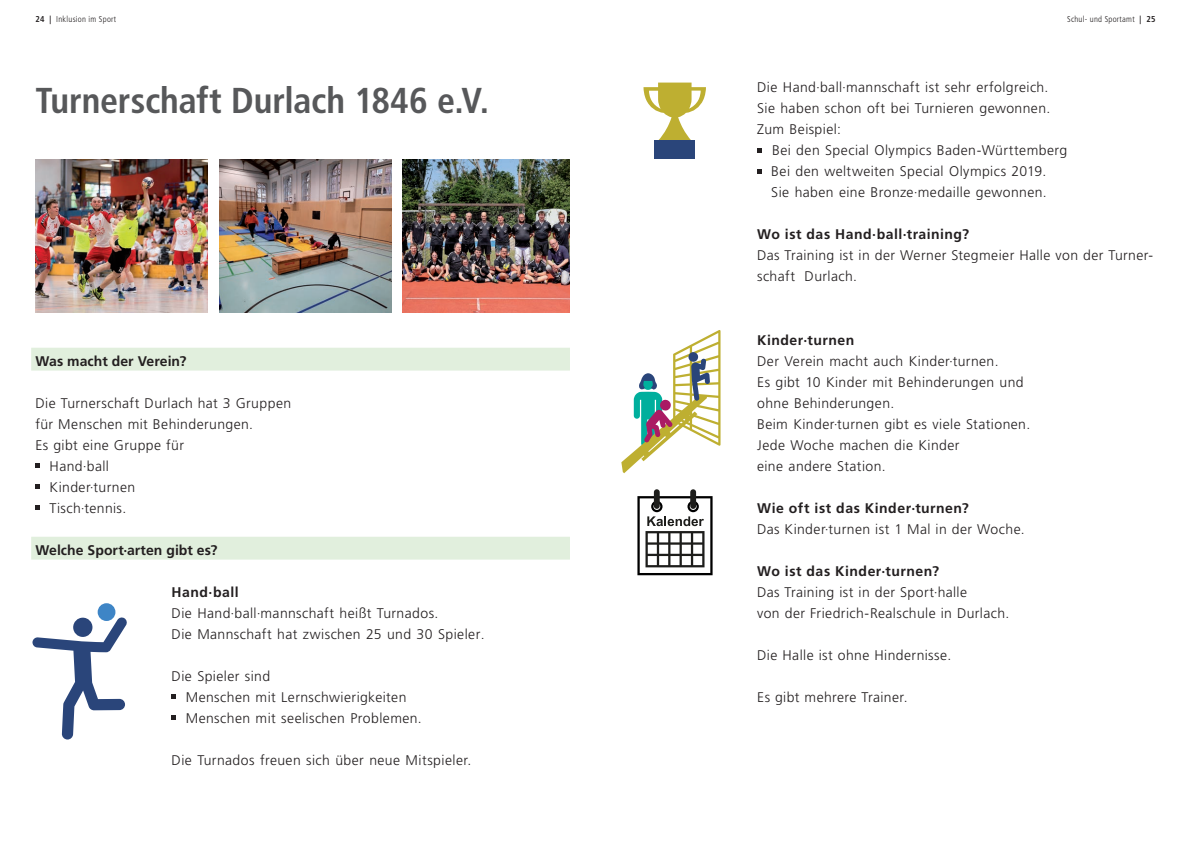
<style>
.page{position:relative;width:1191px;height:842px;background:#fff}
.page>*{position:absolute;margin:0;border:0;box-sizing:border-box;transform-origin:0 0}
.t1{font:700 condensed 36px "Frutiger LT Std";letter-spacing:-.005em;color:#57585a}
.t2{font:300 14px/21px "Frutiger LT Std";letter-spacing:.03em;color:#231f20}
.t3{font:700 14px "Frutiger LT Std";letter-spacing:.035em;color:#231f20}
.t4{font:700 14px "Frutiger LT Std";color:#231f20}
.t5{font:300 condensed 8.5px "Frutiger LT Std";letter-spacing:.03em;color:#231f20}
.s1{font-weight:700}
.s2{font-family:"Frutiger For Karlsruhe"}
</style>
<div class="page">
<div style="left:31px;top:348px;width:539px;height:23px;background:#e1efdd"></div>
<div style="left:31px;top:537px;width:539px;height:23px;background:#e1efdd"></div>
<svg style="left:35px;top:463px;width:5px;height:5px"></svg>
<svg style="left:35px;top:484px;width:5px;height:5px"></svg>
<svg style="left:35px;top:505px;width:5px;height:5px"></svg>
<svg style="left:171px;top:694px;width:5px;height:5px"></svg>
<svg style="left:171px;top:715px;width:5px;height:5px"></svg>
<svg style="left:757px;top:148px;width:5px;height:5px"></svg>
<svg style="left:757px;top:169px;width:5px;height:5px"></svg>
<img style="left:219px;top:159px;width:172px;height:154px">
<img style="left:35px;top:159px;width:173px;height:154px">
<img style="left:403px;top:159px;width:167px;height:154px">
<svg style="left:32px;top:617px;width:95px;height:122px"></svg>
<div style="left:73px;top:618px;width:19px;height:19px;background:#2a457a;border-radius:50%"></div>
<div style="left:98px;top:603px;width:17px;height:18px;background:#3e85c6;border-radius:50%"></div>
<svg style="left:643px;top:83px;width:63px;height:58px"></svg>
<div style="left:654px;top:141px;width:41px;height:18px;background:#2a457a"></div>
<svg style="left:621px;top:330px;width:99px;height:143px"></svg>
<div style="left:654px;top:489px;width:5px;height:20px;background:#1d1d1b;border-radius:3px"></div>
<div style="left:690px;top:489px;width:6px;height:20px;background:#1d1d1b;border-radius:3px"></div>
<svg style="left:637px;top:496px;width:75px;height:79px"></svg>
<p class="t5" style="left:35px;top:14px;width:82px"><span class="s1">24 |</span> Inklusion im Sport</p>
<p class="t5" style="left:1067px;top:14px;width:90px">Schul- und Sportamt <span class="s1">| 25</span></p>
<h1 class="t1" style="left:35px;top:80px;width:455px">Turnerschaft Durlach 1846 e.V.</h1>
<p class="t4" style="left:35px;top:352px;width:152px">Was macht der Verein?</p>
<p class="t2" style="left:35px;top:392px;width:257px">Die Turnerschaft Durlach hat 3 Gruppen</p>
<p class="t2" style="left:35px;top:413px;width:219px">für Menschen mit Behinderungen.</p>
<p class="t2" style="left:35px;top:434px;width:150px">Es gibt eine Gruppe für</p>
<p class="t2" style="left:50px;top:455px;width:61px">Hand·ball</p>
<p class="t2" style="left:50px;top:476px;width:87px">Kinder·turnen</p>
<p class="t2" style="left:50px;top:497px;width:78px">Tisch·tennis.</p>
<p class="t4" style="left:35px;top:541px;width:183px">Welche Sport·arten gibt es?</p>
<p class="t3" style="left:172px;top:583px;width:69px">Hand·ball</p>
<p class="t2" style="left:172px;top:602px;width:268px">Die Hand·ball·mannschaft heißt Turnados.</p>
<p class="t2" style="left:172px;top:623px;width:315px">Die Mannschaft hat zwischen 25 und 30 Spieler<span class="s2">.</span></p>
<p class="t2" style="left:186px;top:665px;width:238px;text-indent:-14px">Die Spieler sind<br>Menschen mit Lernschwierigkeiten<br>Menschen mit seelischen Problemen.</p>
<p class="t2" style="left:172px;top:749px;width:301px">Die Turnados freuen sich über neue Mitspieler.</p>
<p class="t2" style="left:757px;top:77px;width:295px">Die Hand·ball·mannschaft ist sehr erfolgreich.<br>Sie haben schon oft bei Turnieren gewonnen.<br>Zum Beispiel:</p>
<p class="t2" style="left:771px;top:140px;width:297px">Bei den Special Olympics Baden-Württemberg<br>Bei den weltweiten Special Olympics 2019.<br>Sie haben eine Bronze·medaille gewonnen.</p>
<p class="t3" style="left:757px;top:226px;width:213px">Wo ist das Hand·ball·training?</p>
<p class="t2" style="left:757px;top:245px;width:397px">Das Training ist in der Werner Stegmeier Halle von der Turner&shy;schaft Durlach.</p>
<p class="t3" style="left:757px;top:331px;width:99px">Kinder·turnen</p>
<p class="t2" style="left:757px;top:350px;width:275px">Der Verein macht auch Kinder·turnen.<br>Es gibt 10 Kinder mit Behinderungen und ohne Behinderungen.<br>Beim Kinder·turnen gibt es viele Stationen.<br>Jede Woche machen die Kinder<br>eine andere Station.</p>
<p class="t3" style="left:757px;top:499px;width:213px">Wie oft ist das Kinder·turnen?</p>
<p class="t2" style="left:757px;top:518px;width:269px">Das Kinder·turnen ist 1 Mal in der Woche.</p>
<p class="t3" style="left:757px;top:562px;width:183px">Wo ist das Kinder·turnen?</p>
<p class="t2" style="left:757px;top:581px;width:254px">Das Training ist in der Sport·halle<br>von der Friedrich-Realschule in Durlach.</p>
<p class="t2" style="left:757px;top:644px;width:196px">Die Halle ist ohne Hindernisse.</p>
<p class="t2" style="left:757px;top:686px;width:152px">Es gibt mehrere Trainer.</p>
</div>
